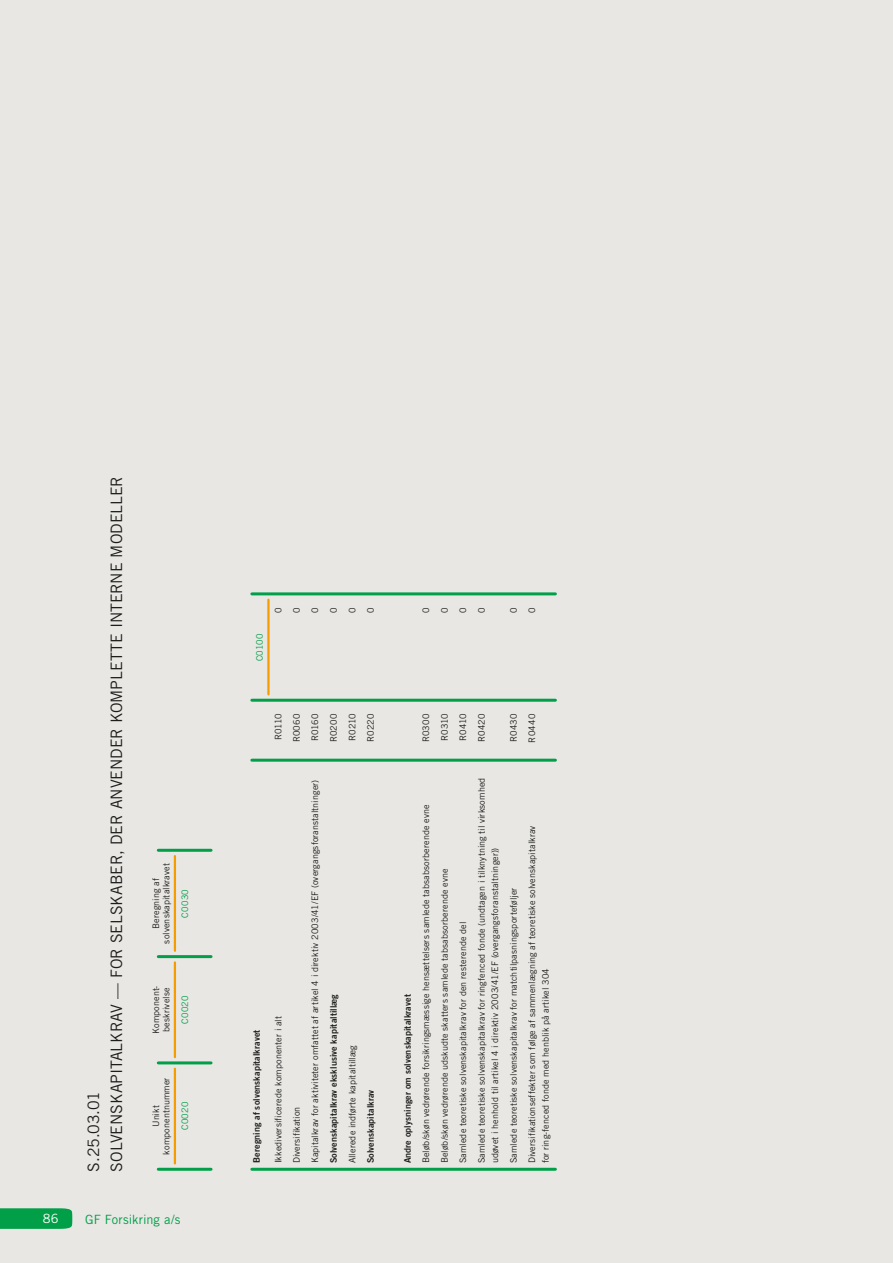
<style>
.page{position:relative;width:893px;height:1263px;background:#e8e7e4}
.page>*{position:absolute;margin:0;border:0;box-sizing:border-box;transform-origin:0 0}
.t1{font:15.75px/23.2px "Trade Gothic LT Std";letter-spacing:-.005em;color:#1d1d1b}
.t2{font:12.75px "Trade Gothic LT Std";letter-spacing:.005em;color:#009f48}
.t3{font:12.75px "Trade Gothic LT Std";color:#fff}
.t4{font:9px/10.5px "Trade Gothic LT Std";letter-spacing:.01em;color:#1d1d1b}
.t5{font:9px "Trade Gothic LT Std Bd 2";letter-spacing:.01em;color:#1d1d1b}
.t6{font:9px "Trade Gothic LT Std";letter-spacing:.025em;color:#009f48}
</style>
<div class="page">
<hr style="left:158px;top:1168px;width:53px;height:3px;background:#009f48">
<hr style="left:252px;top:759px;width:303px;height:3px;background:#009f48">
<hr style="left:252px;top:1168px;width:303px;height:3px;background:#009f48">
<hr style="left:158px;top:1061px;width:53px;height:3px;background:#009f48">
<hr style="left:252px;top:699px;width:303px;height:3px;background:#009f48">
<hr style="left:158px;top:955px;width:53px;height:3px;background:#009f48">
<hr style="left:158px;top:849px;width:53px;height:3px;background:#009f48">
<hr style="left:252px;top:592px;width:303px;height:3px;background:#009f48">
<hr style="left:174px;top:1069px;width:2px;height:94px;background:#f59d00">
<hr style="left:174px;top:962px;width:2px;height:95px;background:#f59d00">
<hr style="left:174px;top:856px;width:2px;height:95px;background:#f59d00">
<hr style="left:267px;top:600px;width:3px;height:94px;background:#f59d00">
<svg style="left:0;top:1208px;width:72px;height:21px;background:#07a14c"></svg>
<h1 class="t1" style="left:82px;top:1171px;width:697px;rotate:-90deg">S.25.03.01<br>SOLVENSKAPITALKRAV — FOR SELSKABER, DER ANVENDER KOMPLETTE INTERNE MODELLER</h1>
<p class="t4" style="left:151px;top:943px;width:82px;text-align:center;rotate:-90deg">Beregning af solvenskapitalkravet</p>
<p class="t6" style="left:179px;top:918px;width:30px;rotate:-90deg">C0030</p>
<p class="t4" style="left:151px;top:1034px;width:50px;rotate:-90deg">Komponent&shy;beskrivelse</p>
<p class="t6" style="left:179px;top:1024px;width:30px;rotate:-90deg">C0020</p>
<p class="t4" style="left:151px;top:1154px;width:79px;text-align:center;rotate:-90deg">Unikt komponentnummer</p>
<p class="t6" style="left:179px;top:1130px;width:30px;rotate:-90deg">C0020</p>
<h2 class="t3" style="left:43px;top:1211px;width:17px">86</h2>
<h2 class="t2" style="left:85px;top:1211px;width:97px">GF Forsikring a/s</h2>
<p class="t6" style="left:254px;top:661px;width:29px;rotate:-90deg">C0100</p>
<p class="t4" style="left:273px;top:613px;width:7px;rotate:-90deg">0</p>
<p class="t4" style="left:291px;top:613px;width:7px;rotate:-90deg">0</p>
<p class="t4" style="left:310px;top:613px;width:7px;rotate:-90deg">0</p>
<p class="t4" style="left:328px;top:613px;width:7px;rotate:-90deg">0</p>
<p class="t4" style="left:347px;top:613px;width:7px;rotate:-90deg">0</p>
<p class="t4" style="left:365px;top:613px;width:7px;rotate:-90deg">0</p>
<p class="t4" style="left:273px;top:740px;width:28px;rotate:-90deg">R0110</p>
<p class="t4" style="left:291px;top:742px;width:30px;rotate:-90deg">R0060</p>
<p class="t4" style="left:310px;top:741px;width:29px;rotate:-90deg">R0160</p>
<p class="t4" style="left:328px;top:742px;width:30px;rotate:-90deg">R0200</p>
<p class="t4" style="left:347px;top:741px;width:29px;rotate:-90deg">R0210</p>
<p class="t4" style="left:365px;top:742px;width:30px;rotate:-90deg">R0220</p>
<p class="t5" style="left:251px;top:1163px;width:135px;rotate:-90deg">Beregning af solvenskapitalkravet</p>
<p class="t4" style="left:273px;top:1163px;width:149px;rotate:-90deg">Ikkediversificerede komponenter i alt</p>
<p class="t4" style="left:291px;top:1163px;width:58px;rotate:-90deg">Diversifikation</p>
<p class="t4" style="left:310px;top:1163px;width:385px;rotate:-90deg">Kapitalkrav for aktiviteter omfattet af artikel 4 i direktiv 2003/41/EF (overgangsforanstaltninger)</p>
<p class="t5" style="left:328px;top:1163px;width:171px;rotate:-90deg">Solvenskapitalkrav eksklusive kapitaltillæg</p>
<p class="t4" style="left:347px;top:1163px;width:120px;rotate:-90deg">Allerede indførte kapitaltillæg</p>
<p class="t5" style="left:365px;top:1163px;width:75px;rotate:-90deg">Solvenskapitalkrav</p>
<p class="t4" style="left:421px;top:613px;width:7px;rotate:-90deg">0</p>
<p class="t4" style="left:439px;top:613px;width:7px;rotate:-90deg">0</p>
<p class="t4" style="left:458px;top:613px;width:7px;rotate:-90deg">0</p>
<p class="t4" style="left:476px;top:613px;width:7px;rotate:-90deg">0</p>
<p class="t4" style="left:508px;top:613px;width:7px;rotate:-90deg">0</p>
<p class="t4" style="left:527px;top:613px;width:7px;rotate:-90deg">0</p>
<p class="t4" style="left:421px;top:742px;width:30px;rotate:-90deg">R0300</p>
<p class="t4" style="left:439px;top:741px;width:29px;rotate:-90deg">R0310</p>
<p class="t4" style="left:458px;top:741px;width:29px;rotate:-90deg">R0410</p>
<p class="t4" style="left:476px;top:742px;width:30px;rotate:-90deg">R0420</p>
<p class="t4" style="left:508px;top:742px;width:30px;rotate:-90deg">R0430</p>
<p class="t4" style="left:527px;top:742px;width:30px;rotate:-90deg">R0440</p>
<p class="t5" style="left:402px;top:1163px;width:171px;rotate:-90deg">Andre oplysninger om solvenskapitalkravet</p>
<p class="t4" style="left:421px;top:1163px;width:360px;rotate:-90deg">Beløb/skøn vedrørende forsikringsmæssige hensættelsers samlede tabsabsorberende evne</p>
<p class="t4" style="left:439px;top:1163px;width:296px;rotate:-90deg">Beløb/skøn vedrørende udskudte skatters samlede tabsabsorberende evne</p>
<p class="t4" style="left:458px;top:1163px;width:243px;rotate:-90deg">Samlede teoretiske solvenskapitalkrav for den resterende del</p>
<p class="t4" style="left:475px;top:1163px;width:387px;line-height:13.5px;rotate:-90deg">Samlede teoretiske solvenskapitalkrav for ringfenced fonde (undtagen i tilknytning til virksomhed udøvet i henhold til artikel 4 i direktiv 2003/41/EF (overgangsforanstaltninger))</p>
<p class="t4" style="left:508px;top:1163px;width:277px;rotate:-90deg">Samlede teoretiske solvenskapitalkrav for matchtilpasningsporteføljer</p>
<p class="t4" style="left:525px;top:1163px;width:339px;line-height:13.5px;rotate:-90deg">Diversifikationseffekter som følge af sammenlægning af teoretiske solvenskapitalkrav for ring-fenced fonde med henblik på artikel 304</p>
</div>
